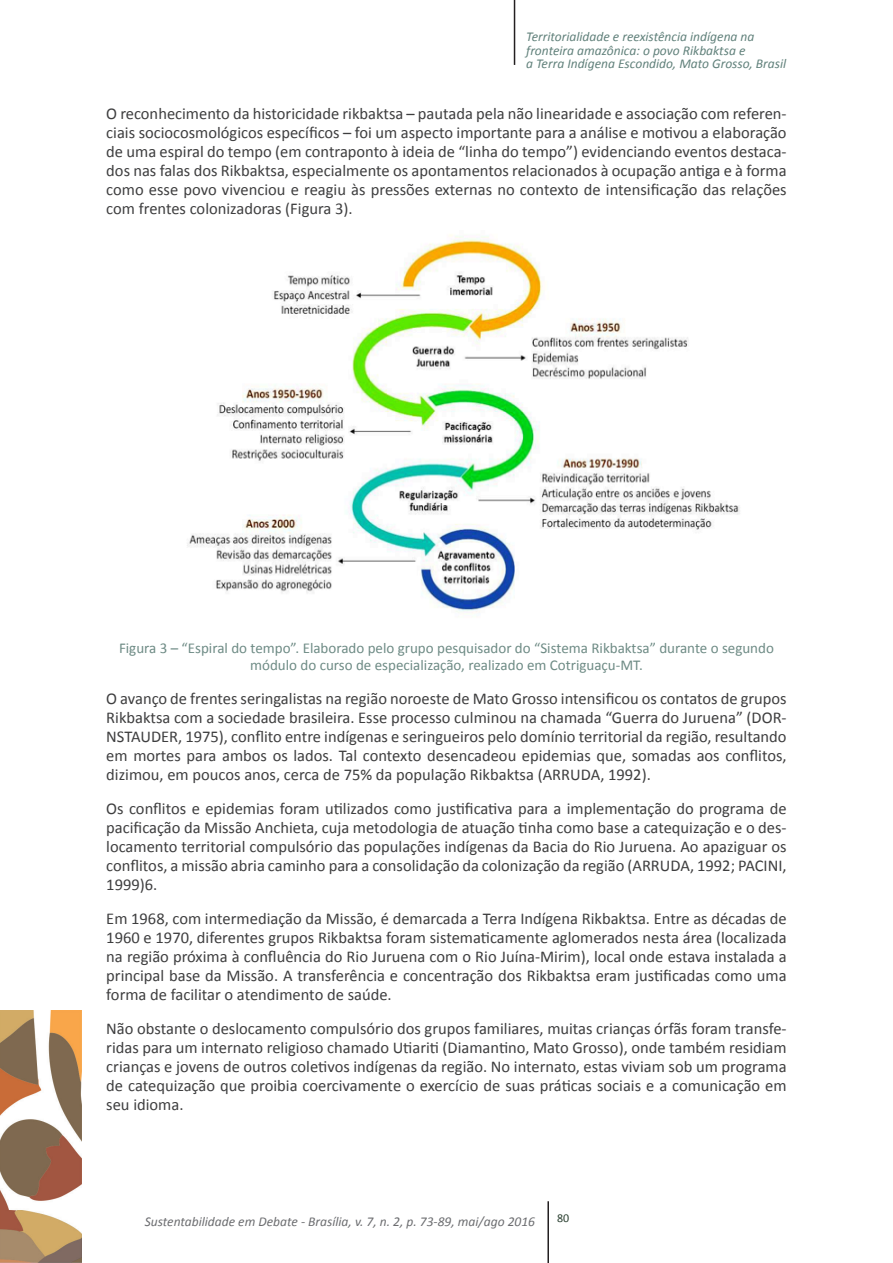
<style>
.page{position:relative;width:893px;height:1263px;background:#fff}
.page>*{position:absolute;margin:0;border:0;box-sizing:border-box;transform-origin:0 0}
.t1{font:16.5px/18.9px "Calibri";color:#3e3e3f;text-align:justify}
.Figura-titulo{font:15px/17.2px "Calibri";color:#6e8b85;text-align:center}
.Legenda_de_Figura{font:italic 13.5px "Calibri";color:#61817b}
.Legenda_de_Figura-2{font:italic 13.5px "Calibri";color:#6c6d70}
.t2{font:12px "Calibri";color:#2b4031}
</style>
<div class="page">
<img style="left:0;top:1010px;width:82px;height:253px">
<hr style="left:547px;top:1201px;width:2px;height:62px;background:#231f20">
<hr style="left:514px;top:0;width:1px;height:65px;background:#231f20">
<img style="left:187px;top:234px;width:553px;height:379px">
<p class="Legenda_de_Figura" style="left:526px;top:27px;width:230px">Territorialidade e reexistência indígena na</p>
<p class="Legenda_de_Figura" style="left:526px;top:41px;width:221px">fronteira amazônica: o povo Rikbaktsa e</p>
<p class="Legenda_de_Figura" style="left:526px;top:54px;width:261px">a Terra Indígena Escondido, Mato Grosso, Brasil</p>
<p class="t1" style="left:106px;top:104px;width:682px">O reconhecimento da historicidade rikbaktsa – pautada pela não linearidade e associação com referen&shy;ciais sociocosmológicos específicos – foi um aspecto importante para a análise e motivou a elaboração de uma espiral do tempo (em contraponto à ideia de “linha do tempo”) evidenciando eventos destaca&shy;dos nas falas dos Rikbaktsa, especialmente os apontamentos relacionados à ocupação antiga e à forma como esse povo vivenciou e reagiu às pressões externas no contexto de intensificação das relações com frentes colonizadoras (Figura 3).</p>
<p class="Figura-titulo" style="left:119px;top:639px;width:656px">Figura 3 – “Espiral do tempo”. Elaborado pelo grupo pesquisador do “Sistema Rikbaktsa” durante o segundo módulo do curso de especialização, realizado em Cotriguaçu-MT.</p>
<p class="t1" style="left:106px;top:689px;width:682px">O avanço de frentes seringalistas na região noroeste de Mato Grosso intensificou os contatos de grupos Rikbaktsa com a sociedade brasileira. Esse processo culminou na chamada “Guerra do Juruena” (DOR-NSTAUDER, 1975), conflito entre indígenas e seringueiros pelo domínio territorial da região, resultando em mortes para ambos os lados. Tal contexto desencadeou epidemias que, somadas aos conflitos, dizimou, em poucos anos, cerca de 75% da população Rikbaktsa (ARRUDA, 1992).</p>
<p class="t1" style="left:106px;top:799px;width:682px">Os conflitos e epidemias foram utilizados como justificativa para a implementação do programa de pacificação da Missão Anchieta, cuja metodologia de atuação tinha como base a catequização e o des&shy;locamento territorial compulsório das populações indígenas da Bacia do Rio Juruena. Ao apaziguar os conflitos, a missão abria caminho para a consolidação da colonização da região (ARRUDA, 1992; PACINI, 1999)6.</p>
<p class="t1" style="left:106px;top:909px;width:682px">Em 1968, com intermediação da Missão, é demarcada a Terra Indígena Rikbaktsa. Entre as décadas de 1960 e 1970, diferentes grupos Rikbaktsa foram sistematicamente aglomerados nesta área (localizada na região próxima à confluência do Rio Juruena com o Rio Juína-Mirim), local onde estava instalada a principal base da Missão. A transferência e concentração dos Rikbaktsa eram justificadas como uma forma de facilitar o atendimento de saúde.</p>
<p class="t1" style="left:106px;top:1019px;width:682px">Não obstante o deslocamento compulsório dos grupos familiares, muitas crianças órfãs foram transfe&shy;ridas para um internato religioso chamado Utiariti (Diamantino, Mato Grosso), onde também residiam crianças e jovens de outros coletivos indígenas da região. No internato, estas viviam sob um programa de catequização que proibia coercivamente o exercício de suas práticas sociais e a comunicação em seu idioma.</p>
<p class="Legenda_de_Figura-2" style="left:145px;top:1212px;width:392px">Sustentabilidade em Debate - Brasília, v. 7, n. 2, p. 73-89, mai/ago 2016</p>
<p class="t2" style="left:557px;top:1210px;width:14px">80</p>
</div>
